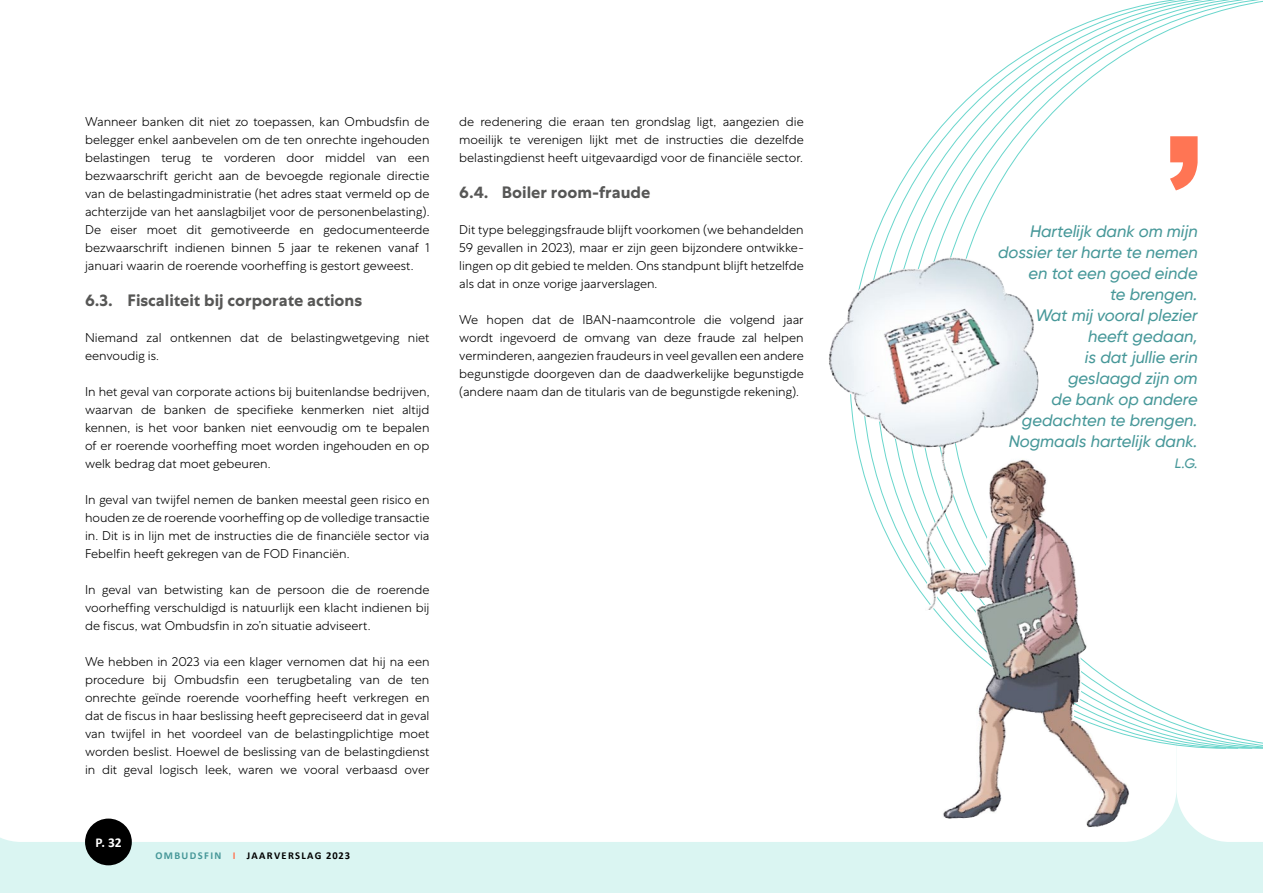
<style>
.page{position:relative;width:1263px;height:893px;background:#fff}
.page>*{position:absolute;margin:0;border:0;box-sizing:border-box;transform-origin:0 0}
.QUOTE{font:italic 500 16.5px/21px "Gilroy";color:#479899;text-align:right}
.INT1{font:700 16.5px "Centra No 1";color:#575756}
.t1{font:700 13.5px "Calibri";color:#fff}
.QUOTE-2{font:italic 500 13.5px "Gilroy";color:#479899}
.TXT{font:300 12.75px/18px "Centra No 1";color:#000;text-align:justify}
.t2{font:700 10.5px "Calibri";letter-spacing:.13em;color:#000}
.s1{color:#479899}
.s2{color:#ff7554}
</style>
<div class="page">
<div style="left:0;top:742px;width:1263px;height:151px;background:#daf5f2"></div>
<div style="left:0;top:742px;width:1176px;height:100px;background:#fff"></div>
<svg style="left:1176px;top:749px;width:87px;height:93px;background:#fcfefd"></svg>
<div style="left:85px;top:819px;width:47px;height:46px;background:#000;border-radius:50%"></div>
<svg style="left:948px;top:0;width:315px;height:749px"></svg>
<svg style="left:1170px;top:136px;width:27px;height:54px"></svg>
<img style="left:823px;top:257px;width:309px;height:573px">
<p class="TXT" style="left:85px;top:113px;width:346px">Wanneer banken dit niet zo toepassen, kan Ombudsfin de belegger enkel aanbevelen om de ten onrechte ingehouden belastingen terug te vorderen door middel van een bezwaarschrift gericht aan de bevoegde regionale directie van de belastingadministratie (het adres staat vermeld op de achterzijde van het aanslagbiljet voor de personenbelasting).<br>De eiser moet dit gemotiveerde en gedocumenteerde bezwaarschrift indienen binnen 5 jaar te rekenen vanaf 1 januari waarin de roerende voorheffing is gestort geweest.</p>
<p class="INT1" style="left:85px;top:291px;width:279px">6.3. Fiscaliteit bij corporate actions</p>
<p class="TXT" style="left:85px;top:329px;width:346px">Niemand zal ontkennen dat de belastingwetgeving niet eenvoudig is.</p>
<p class="TXT" style="left:85px;top:383px;width:346px">In het geval van corporate actions bij buitenlandse bedrijven, waarvan de banken de specifieke kenmerken niet altijd kennen, is het voor banken niet eenvoudig om te bepalen of er roerende voorheffing moet worden ingehouden en op welk bedrag dat moet gebeuren.</p>
<p class="TXT" style="left:85px;top:491px;width:346px">In geval van twijfel nemen de banken meestal geen risico en houden ze de roerende voorheffing op de volledige transactie in. Dit is in lijn met de instructies die de financiële sector via Febelfin heeft gekregen van de FOD Financiën.</p>
<p class="TXT" style="left:85px;top:581px;width:346px">In geval van betwisting kan de persoon die de roerende voorheffing verschuldigd is natuurlijk een klacht indienen bij de fiscus, wat Ombudsfin in zo’n situatie adviseert.</p>
<p class="TXT" style="left:85px;top:653px;width:346px">We hebben in 2023 via een klager vernomen dat hij na een procedure bij Ombudsfin een terugbetaling van de ten onrechte geïnde roerende voorheffing heeft verkregen en dat de fiscus in haar beslissing heeft gepreciseerd dat in geval van twijfel in het voordeel van de belastingplichtige moet worden beslist. Hoewel de beslissing van de belastingdienst in dit geval logisch leek, waren we vooral verbaasd over</p>
<p class="t1" style="left:95px;top:834px;width:28px">P. 32</p>
<p class="t2" style="left:155px;top:849px;width:196px"><span class="s1">OMBUDSFIN</span> <span class="s2">I</span> JAARVERSLAG 2023</p>
<p class="TXT" style="left:459px;top:113px;width:346px">de redenering die eraan ten grondslag ligt, aangezien die moeilijk te verenigen lijkt met de instructies die dezelfde belastingdienst heeft uitgevaardigd voor de financiële sector.</p>
<p class="INT1" style="left:459px;top:183px;width:193px">6.4. Boiler room-fraude</p>
<p class="TXT" style="left:459px;top:221px;width:346px;text-align:left">Dit type beleggingsfraude blijft voorkomen (we behandelden 59 gevallen in 2023), maar er zijn geen bijzondere ontwikke&shy;lingen op dit gebied te melden. Ons standpunt blijft hetzelfde als dat in onze vorige jaarverslagen.</p>
<p class="TXT" style="left:459px;top:311px;width:346px">We hopen dat de IBAN-naamcontrole die volgend jaar wordt ingevoerd de omvang van deze fraude zal helpen verminderen, aangezien fraudeurs in veel gevallen een andere begunstigde doorgeven dan de daadwerkelijke begunstigde (andere naam dan de titularis van de begunstigde rekening).</p>
<p class="QUOTE" style="left:998px;top:220px;width:201px">Hartelijk dank om mijn dossier ter harte te nemen en tot een goed einde<br>te brengen.</p>
<p class="QUOTE" style="left:1035px;top:304px;width:164px">Wat mij vooral plezier</p>
<p class="QUOTE" style="left:1088px;top:325px;width:111px">heeft gedaan,</p>
<p class="QUOTE" style="left:1085px;top:346px;width:114px">is dat jullie erin</p>
<p class="QUOTE" style="left:1068px;top:367px;width:131px">geslaagd zijn om</p>
<p class="QUOTE" style="left:1009px;top:388px;width:190px">de bank op andere gedachten te brengen.<br>Nogmaals hartelijk dank.</p>
<p class="QUOTE-2" style="left:1175px;top:455px;width:24px">L.G.</p>
</div>
